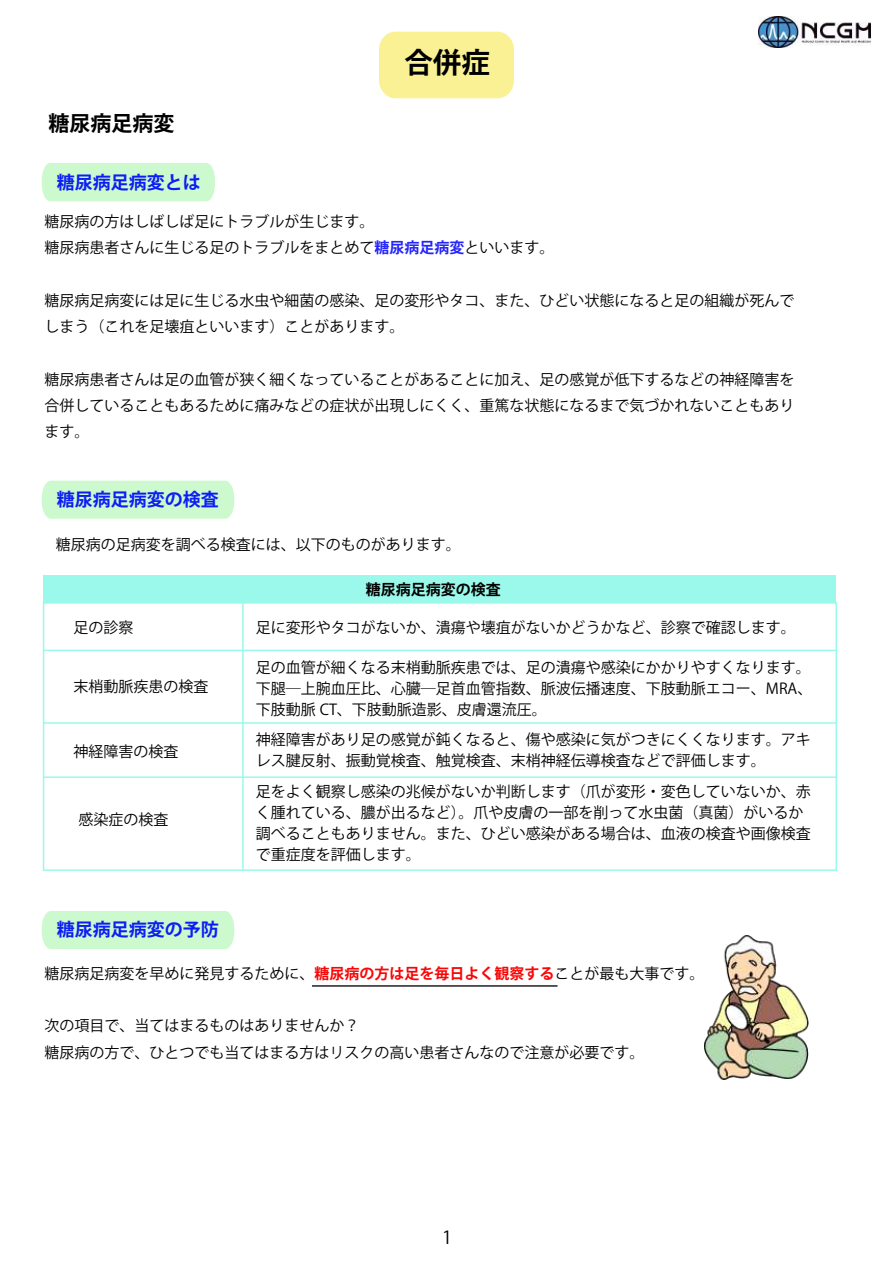
<style>
.page{position:relative;width:893px;height:1263px;background:#fff}
.page>*{position:absolute;margin:0;border:0;box-sizing:border-box;transform-origin:0 0}
.t1{font:700 28.5px "Koz Go Pro";color:#000}
.t2{font:700 21px "Koz Go Pro";color:#000}
.t3{font:700 18px "Koz Go Pro";color:#0c1ef4}
.t4{font:18px "Koz Go Pro";color:#000}
.t5{font:15px/21px "Koz Go Pro";color:#000}
.t6{font:700 15px "Koz Go Pro";color:#000}
.s1{font-weight:700;color:#2424fc}
.s2{font-weight:700;color:#f90606}
</style>
<div class="page">
<div style="left:379px;top:32px;width:135px;height:66px;background:#f9f193;border-radius:17px"></div>
<img style="left:759px;top:16px;width:111px;height:31px">
<div style="left:42px;top:481px;width:192px;height:38px;background:#cdf9cf"></div>
<div style="left:42px;top:911px;width:192px;height:38px;background:#cdf9cf"></div>
<div style="left:42px;top:163px;width:173px;height:38px;background:#cdf9cf"></div>
<div style="left:44px;top:575px;width:792px;height:28px;background:#9bf9eb"></div>
<div style="left:43px;top:602px;width:794px;height:269px;border:2px solid #9bf9eb"></div>
<hr style="left:242px;top:603px;width:2px;height:267px;background:#9bf9eb">
<hr style="left:44px;top:650px;width:792px;height:1px;background:#9bf9eb">
<hr style="left:44px;top:722px;width:792px;height:2px;background:#9bf9eb">
<hr style="left:44px;top:776px;width:792px;height:2px;background:#9bf9eb">
<img style="left:704px;top:936px;width:104px;height:144px">
<hr style="left:312px;top:985px;width:246px;height:2px;background:#221e1f">
<h2 class="t2" style="left:48px;top:109px;width:127px">糖尿病足病変</h2>
<h1 class="t1" style="left:404px;top:44px;width:87px">合併症</h1>
<p class="t3" style="left:57px;top:170px;width:146px">糖尿病足病変とは</p>
<p class="t5" style="left:44px;top:209px;width:511px;line-height:26.2px">糖尿病の方はしばしば足にトラブルが生じます。<br>糖尿病患者さんに生じる足のトラブルをまとめて<span class="s1">糖尿病足病変</span>といいます。</p>
<p class="t5" style="left:44px;top:288px;width:751px;line-height:26.2px">糖尿病足病変には足に生じる水虫や細菌の感染、足の変形やタコ、また、ひどい状態になると足の組織が死んでしまう（これを足壊疽といいます）ことがあります。</p>
<p class="t5" style="left:44px;top:366px;width:751px;line-height:26.2px;text-align:justify">糖尿病患者さんは足の血管が狭く細くなっていることがあることに加え、足の感覚が低下するなどの神経障害を合併していることもあるために痛みなどの症状が出現しにくく、重篤な状態になるまで気づかれないこともあります。</p>
<p class="t3" style="left:57px;top:488px;width:164px">糖尿病足病変の検査</p>
<p class="t5" style="left:56px;top:534px;width:406px">糖尿病の足病変を調べる検査には、以下のものがあります。</p>
<p class="t5" style="left:74px;top:617px;width:61px">足の診察</p>
<p class="t5" style="left:74px;top:676px;width:136px">末梢動脈疾患の検査</p>
<p class="t5" style="left:74px;top:741px;width:107px">神経障害の検査</p>
<p class="t5" style="left:78px;top:809px;width:91px">感染症の検査</p>
<p class="t3" style="left:57px;top:918px;width:164px">糖尿病足病変の予防</p>
<p class="t6" style="left:366px;top:579px;width:136px">糖尿病足病変の検査</p>
<p class="t5" style="left:256px;top:617px;width:541px">足に変形やタコがないか、潰瘍や壊疽がないかどうかなど、診察で確認します。</p>
<p class="t5" style="left:256px;top:657px;width:558px;text-align:justify">足の血管が細くなる末梢動脈疾患では、足の潰瘍や感染にかかりやすくなります。下腿―上腕血圧比、心臓―足首血管指数、脈波伝播速度、下肢動脈エコー、MRA、下肢動脈 CT、下肢動脈造影、皮膚還流圧。</p>
<p class="t5" style="left:256px;top:730px;width:557px">神経障害があり足の感覚が鈍くなると、傷や感染に気がつきにくくなります。アキレス腱反射、振動覚検査、触覚検査、末梢神経伝導検査などで評価します。</p>
<p class="t5" style="left:256px;top:782px;width:557px">足をよく観察し感染の兆候がないか判断します（爪が変形・変色していないか、赤く腫れている、膿が出るなど）。爪や皮膚の一部を削って水虫菌（真菌）がいるか調べることもありません。また、ひどい感染がある場合は、血液の検査や画像検査で重症度を評価します。</p>
<p class="t5" style="left:44px;top:963px;width:661px">糖尿病足病変を早めに発見するために、<span class="s2">糖尿病の方は足を毎日よく観察する</span>ことが最も大事です。</p>
<p class="t5" style="left:44px;top:1013px;width:601px;line-height:26.2px">次の項目で、当てはまるものはありませんか？<br>糖尿病の方で、ひとつでも当てはまる方はリスクの高い患者さんなので注意が必要です。</p>
<p class="t4" style="left:442px;top:1225px;width:11px">1</p>
</div>
